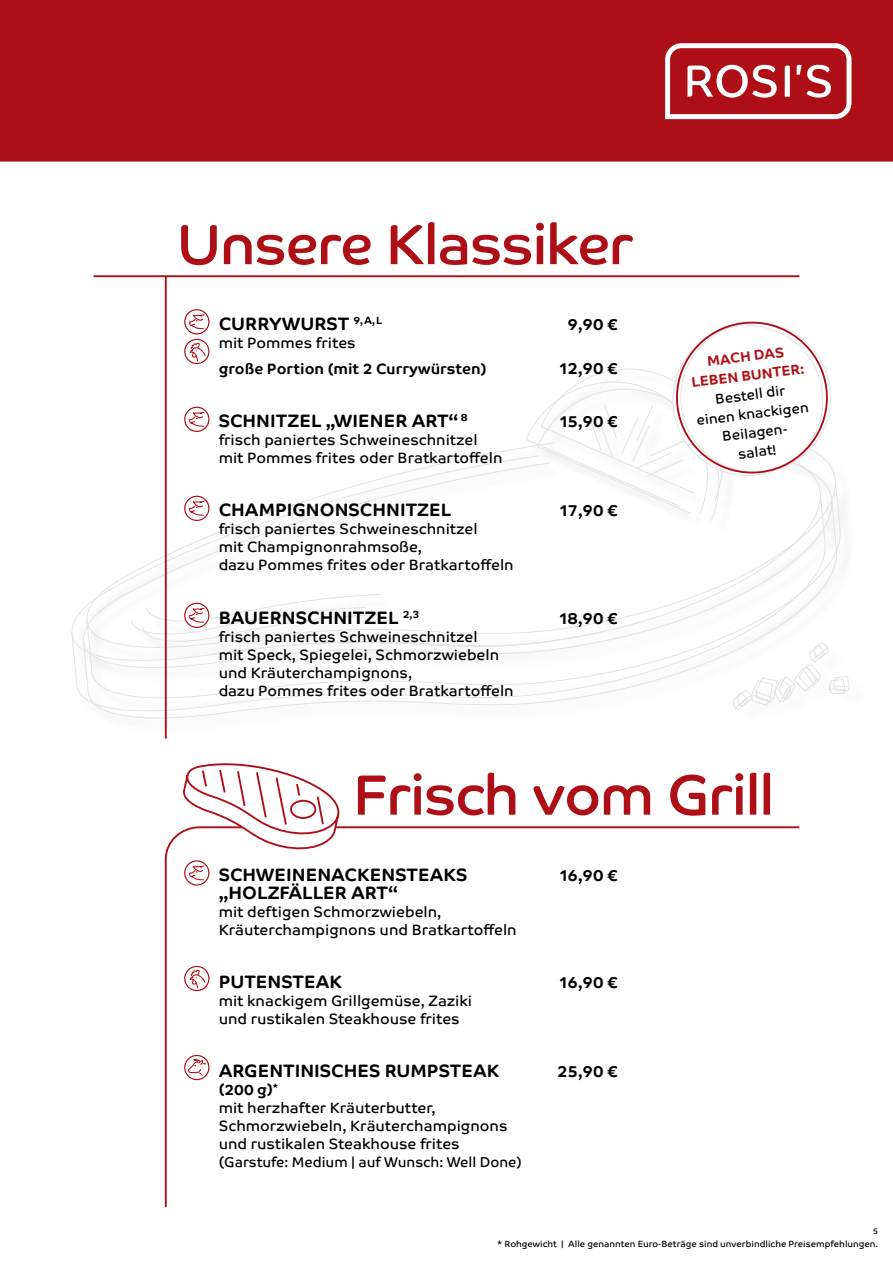
<style>
.page{position:relative;width:893px;height:1263px;background:#ae0e16}
.page>*{position:absolute;margin:0;border:0;box-sizing:border-box;transform-origin:0 0}
.t1{font:57px "Co Headline";color:#ae0e16}
.t2{font:700 18px "Co Text";color:#000}
.t3{font:700 16.05px "Co Text";color:#000}
.t4{font:15px/18px "Co Text";color:#000}
.t5{font:700 15px "Co Text";color:#000}
.t6{font:14.4px "Co Text";color:#000}
.t7{font:14.1px/19.2px "Co Text";color:#000;text-align:center}
.t8{font:700 14.1px/19.2px "Co Text";color:#ae0e16;text-align:center}
.t9{font:9px "Co Text";color:#000}
.t10{font:8.25px "Co Text";color:#000}
.s1{font-weight:700}
.s2{font-size:15px}
</style>
<div class="page">
<svg style="left:665px;top:43px;width:186px;height:76px"></svg>
<div style="left:0;top:162px;width:893px;height:1101px;background:#fff"></div>
<div style="left:73px;top:370px;width:783px;height:364px;background:#fff"></div>
<svg style="left:82px;top:451px;width:759px;height:275px"></svg>
<hr style="left:165px;top:277px;width:2px;height:461px;background:#ae0e16">
<hr style="left:94px;top:275px;width:705px;height:2px;background:#ae0e16">
<svg style="left:185px;top:310px;width:24px;height:24px"></svg>
<div style="left:184px;top:309px;width:25px;height:25px;border:1px solid #ae0e16;border-radius:50%"></div>
<svg style="left:188px;top:314px;width:17px;height:16px"></svg>
<svg style="left:185px;top:407px;width:24px;height:24px"></svg>
<div style="left:184px;top:407px;width:25px;height:25px;border:1px solid #ae0e16;border-radius:50%"></div>
<svg style="left:188px;top:411px;width:17px;height:16px"></svg>
<svg style="left:185px;top:496px;width:24px;height:24px"></svg>
<div style="left:184px;top:496px;width:25px;height:25px;border:1px solid #ae0e16;border-radius:50%"></div>
<svg style="left:188px;top:500px;width:17px;height:16px"></svg>
<svg style="left:185px;top:603px;width:24px;height:24px"></svg>
<div style="left:184px;top:603px;width:25px;height:25px;border:1px solid #ae0e16;border-radius:50%"></div>
<svg style="left:188px;top:607px;width:418px;height:59px"></svg>
<div style="left:164px;top:825px;width:637px;height:384px;background:#fff"></div>
<svg style="left:180px;top:758px;width:162px;height:96px;background:#f6e6e6"></svg>
<div style="left:291px;top:801px;width:24px;height:17px;background:#fff;border-radius:50%"></div>
<div style="left:290px;top:800px;width:26px;height:19px;border:2px solid #ae0e16;border-radius:50%"></div>
<div style="left:740px;top:645px;width:128px;height:79px;background:#fff"></div>
<svg style="left:732px;top:641px;width:118px;height:69px"></svg>
<svg style="left:525px;top:318px;width:310px;height:203px"></svg>
<svg style="left:185px;top:339px;width:24px;height:24px"></svg>
<div style="left:184px;top:339px;width:25px;height:25px;border:1px solid #ae0e16;border-radius:50%"></div>
<svg style="left:189px;top:338px;width:17px;height:24px"></svg>
<h1 class="t1" style="left:177px;top:211px;width:457px">Unsere Klassiker</h1>
<p class="t2" style="left:219px;top:313px;width:165px">CURRYWURST <sup>9,A,L</sup></p>
<p class="t3" style="left:568px;top:315px;width:52px">9,90 €</p>
<p class="t4" style="left:219px;top:334px;width:139px">mit Pommes frites</p>
<p class="t5" style="left:219px;top:360px;width:269px">große Portion (mit 2 Currywürsten)</p>
<p class="t3" style="left:558px;top:359px;width:61px">12,90 €</p>
<p class="t2" style="left:219px;top:411px;width:251px">SCHNITZEL „WIENER ART“ <sup>8</sup></p>
<p class="t3" style="left:559px;top:412px;width:61px">15,90 €</p>
<p class="t4" style="left:219px;top:431px;width:285px">frisch paniertes Schweineschnitzel mit Pommes frites oder Bratkartoffeln</p>
<p class="t2" style="left:219px;top:500px;width:234px">CHAMPIGNONSCHNITZEL</p>
<p class="t3" style="left:559px;top:501px;width:61px">17,90 €</p>
<p class="t4" style="left:219px;top:520px;width:297px">frisch paniertes Schweineschnitzel<br>mit Champignonrahmsoße,<br>dazu Pommes frites oder Bratkartoffeln</p>
<p class="t2" style="left:219px;top:607px;width:202px">BAUERNSCHNITZEL <sup>2,3</sup></p>
<p class="t3" style="left:558px;top:609px;width:61px">18,90 €</p>
<p class="t4" style="left:219px;top:627px;width:297px">frisch paniertes Schweineschnitzel<br>mit Speck, Spiegelei, Schmorzwiebeln und Kräuterchampignons,<br>dazu Pommes frites oder Bratkartoffeln</p>
<p class="t8" style="left:688px;top:354px;width:115px;rotate:-7deg">MACH DAS<br>LEBEN BUNTER:</p>
<p class="t7" style="left:693px;top:392px;width:114px;rotate:-7deg">Bestell dir<br>einen knackigen<br>Beilagen-<br>salat!</p>
<h1 class="t1" style="left:354px;top:762px;width:421px">Frisch vom Grill</h1>
<p class="t2" style="left:219px;top:864px;width:250px">SCHWEINENACKENSTEAKS</p>
<p class="t3" style="left:559px;top:866px;width:61px">16,90 €</p>
<p class="t2" style="left:219px;top:882px;width:181px">„HOLZFÄLLER ART“</p>
<p class="t4" style="left:219px;top:903px;width:300px">mit deftigen Schmorzwiebeln,<br>Kräuterchampignons und Bratkartoffeln</p>
<p class="t2" style="left:219px;top:971px;width:125px">PUTENSTEAK</p>
<p class="t3" style="left:558px;top:973px;width:61px">16,90 €</p>
<p class="t4" style="left:219px;top:992px;width:255px">mit knackigem Grillgemüse, Zaziki und rustikalen Steakhouse frites</p>
<p class="t2" style="left:219px;top:1060px;width:282px">ARGENTINISCHES RUMPSTEAK</p>
<p class="t3" style="left:557px;top:1062px;width:62px">25,90 €</p>
<p class="t4" style="left:219px;top:1081px;width:290px"><span class="s1">(200 g)</span><sup>*<br></sup>mit herzhafter Kräuterbutter,<br>Schmorzwiebeln, Kräuterchampignons und rustikalen Steakhouse frites</p>
<p class="t6" style="left:219px;top:1154px;width:305px"><span class="s2">(</span>Garstufe: Medium | auf Wunsch: Well Done)</p>
<p class="t10" style="left:873px;top:1226px;width:7px">5</p>
<p class="t9" style="left:497px;top:1239px;width:382px">* Rohgewicht | Alle genannten Euro-Beträge sind unverbindliche Preisempfehlungen.</p>
</div>
